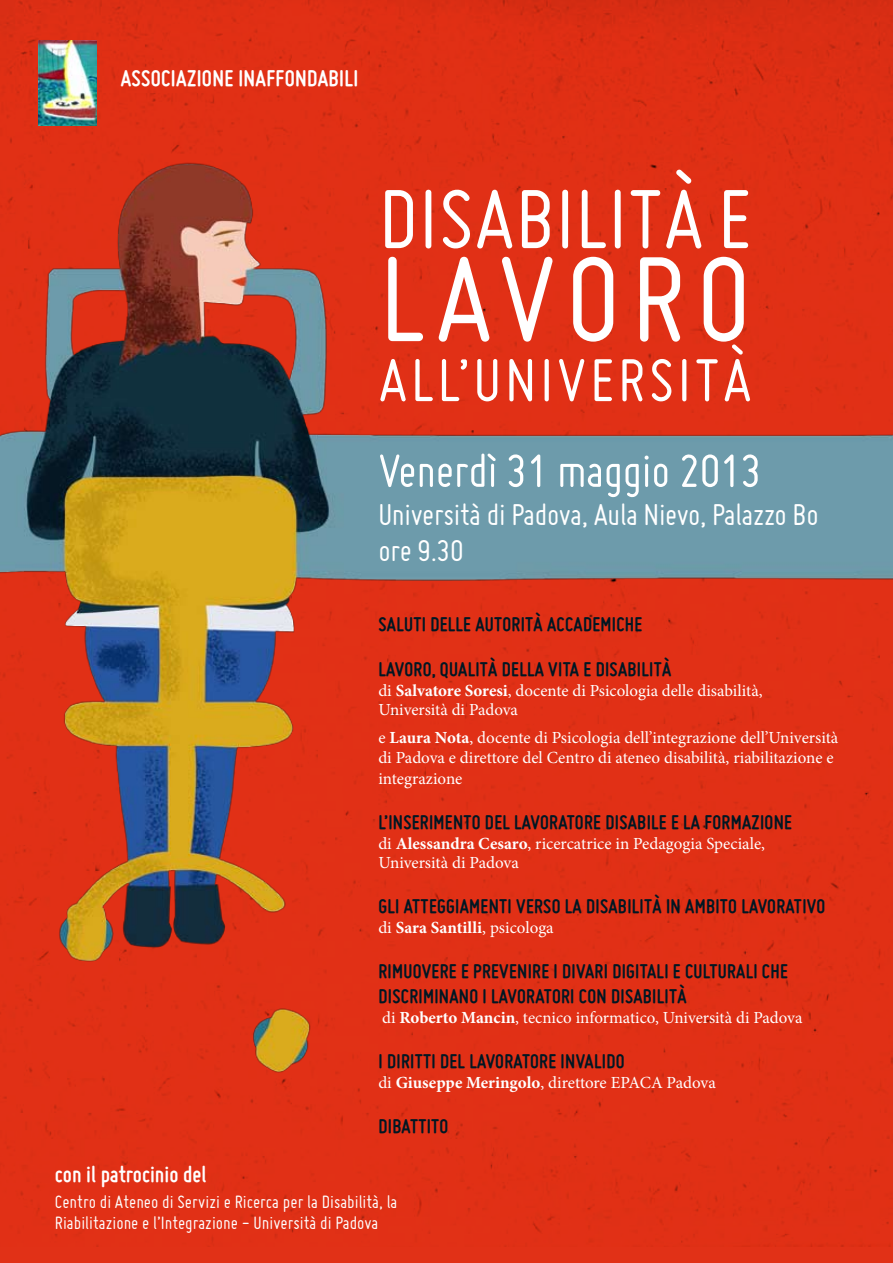
<style>
.page{position:relative;width:893px;height:1263px;background:#e13117}
.page>*{position:absolute;margin:0;border:0;box-sizing:border-box;transform-origin:0 0}
.t1{font:131.85px "Miso";color:#fff}
.t2{font:91.2px "Miso";color:#fff}
.t3{font:65.85px "Miso";letter-spacing:.055em;color:#fff}
.t4{font:50.7px "Miso";letter-spacing:-.01em;color:#fff}
.t5{font:32.85px/35.5px "Miso";letter-spacing:-.01em;color:#fff}
.t6{font:700 24.3px "Miso";letter-spacing:.015em;color:#fff}
.t7{font:700 21.3px/45.2px "Miso";letter-spacing:.015em;color:#001723}
.t8{font:19.5px/20.2px "Miso";color:#fff}
.t9{font:16.95px/19.5px "Minion Pro";color:#fff}
.s1{font-weight:700}
</style>
<div class="page">
<img style="left:38px;top:40px;width:58px;height:75px">
<img style="left:0;top:115px;width:893px;height:1021px">
<h3 class="t6" style="left:121px;top:65px;width:239px">ASSOCIAZIONE INAFFONDABILI</h3>
<h2 class="t2" style="left:576px;top:168px;width:177px">lità e</h2>
<h1 class="t1" style="left:379px;top:226px;width:373px">lavoro</h1>
<h3 class="t3" style="left:379px;top:344px;width:123px">all’univ</h3>
<h2 class="t2" style="left:379px;top:168px;width:32px">disabi</h2>
<h3 class="t3" style="left:590px;top:344px;width:163px">ersità</h3>
<h3 class="t4" style="left:378px;top:443px;width:385px">Venerdì 31 maggio 2013</h3>
<h3 class="t5" style="left:378px;top:497px;width:442px">Università di Padova, Aula Nievo, Palazzo Bo ore 9.30</h3>
<p class="t7" style="left:378px;top:601px;width:294px">SALUTI DELLE AUTORITÀ ACCADEMICHE<br>LAVORO, QUALITÀ DELLA VITA E DISABILITÀ</p>
<p class="t9" style="left:378px;top:680px;width:386px">di <span class="s1">Salvatore Soresi</span>, docente di Psicologia delle disabilità,<br>Università di Padova</p>
<p class="t9" style="left:378px;top:727px;width:462px;line-height:20.4px">e <span class="s1">Laura Nota</span>, docente di Psicologia dell’integrazione dell’Università di Padova e direttore del Centro di ateneo disabilità, riabilitazione e integrazione</p>
<p class="t7" style="left:378px;top:799px;width:415px">L’INSERIMENTO DEL LAVORATORE DISABILE E LA FORMAZIONE</p>
<p class="t9" style="left:378px;top:833px;width:388px">di <span class="s1">Alessandra Cesaro</span>, ricercatrice in Pedagogia Speciale,<br>Università di Padova</p>
<p class="t7" style="left:378px;top:883px;width:448px">GLI ATTEGGIAMENTI VERSO LA DISABILITÀ IN AMBITO LAVORATIVO</p>
<p class="t9" style="left:378px;top:917px;width:177px">di <span class="s1">Sara Santilli</span>, psicologa</p>
<p class="t7" style="left:378px;top:958px;width:411px;line-height:25.5px">RIMUOVERE E PREVENIRE I DIVARI DIGITALI E CULTURALI CHE<br>DISCRIMINANO I LAVORATORI CON DISABILITÀ</p>
<p class="t9" style="left:382px;top:1008px;width:422px">di <span class="s1">Roberto Mancin</span>, tecnico informatico, Università di Padova</p>
<p class="t7" style="left:378px;top:1038px;width:248px">I DIRITTI DEL LAVORATORE INVALIDO</p>
<p class="t9" style="left:378px;top:1072px;width:339px">di <span class="s1">Giuseppe Meringolo</span>, direttore EPACA Padova</p>
<p class="t7" style="left:378px;top:1103px;width:71px">DIBATTITO</p>
<h3 class="t6" style="left:55px;top:1160px;width:153px">CON IL PATROCINIO DEL</h3>
<p class="t8" style="left:55px;top:1191px;width:344px">Centro di Ateneo di Servizi e Ricerca per la Disabilità, la<br>Riabilitazione e l’Integrazione - Università di Padova</p>
</div>
